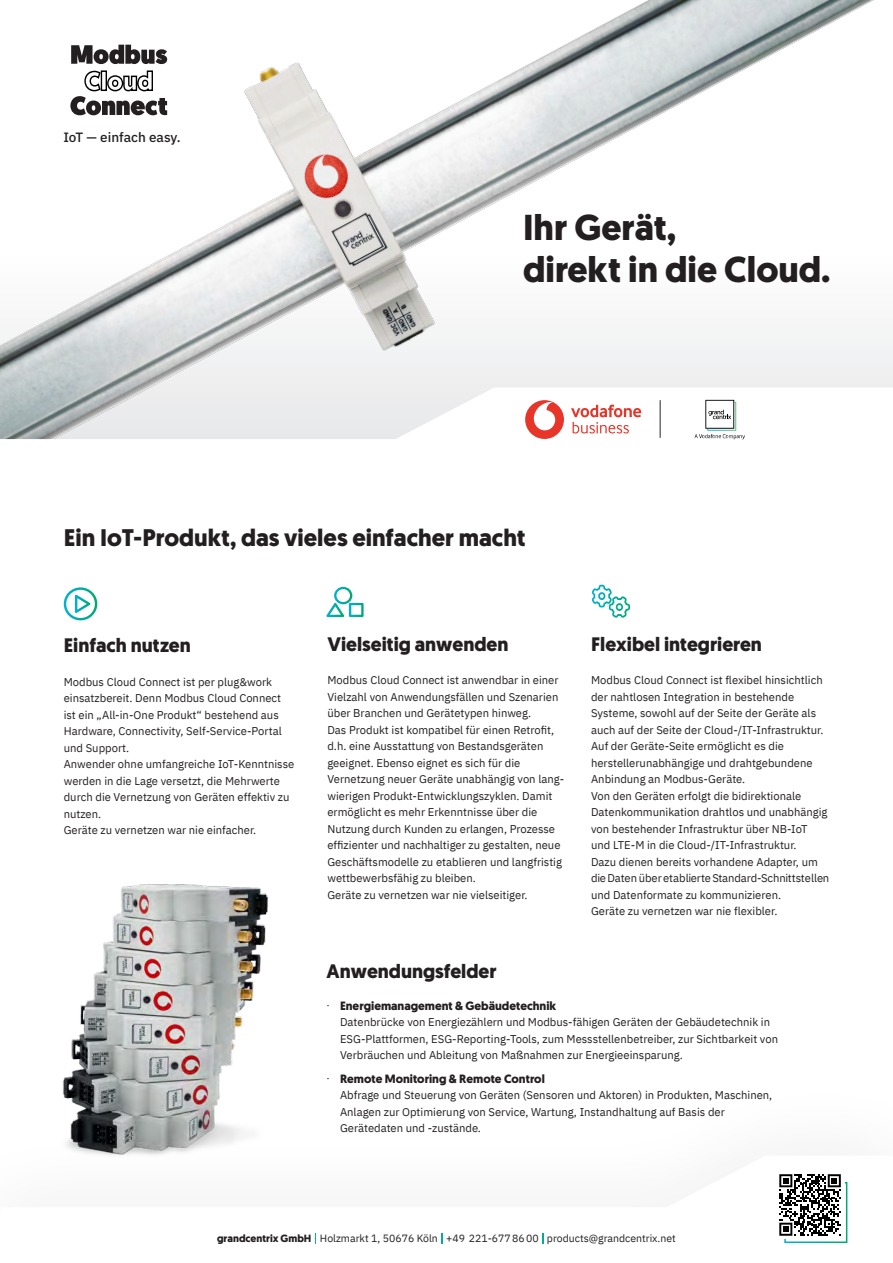
<style>
.page{position:relative;width:893px;height:1263px;background:#fff}
.page>*{position:absolute;margin:0;border:0;box-sizing:border-box;transform-origin:0 0}
.t1{font:700 36px/42px "Geomanist Word";color:#231f20}
.t2{font:700 24px "Geomanist Word";color:#231f20}
.t3{font:700 19.5px "Geomanist Word";color:#231f20}
.t4{font:500 13.5px "IBM Plex Sans";color:#231f20}
.t5{font:700 12px "Geomanist Word";color:#231f20}
.t6{font:11.25px/16.5px "IBM Plex Sans";color:#231f20}
.t7{font:10.5px "IBM Plex Sans";color:#231f20}
.s1{font-family:"Vodafone Rg";font-weight:400}
.s2{font-family:"Geomanist Word";font-weight:700}
.s3{color:#fff}
</style>
<div class="page">
<img style="left:0;top:0;width:893px;height:387px">
<svg style="left:0;top:387px;width:744px;height:53px;fill:#ececee"></svg>
<div style="left:784px;top:1182px;width:63px;height:61px;border:2px solid #fff"></div>
<div style="left:776px;top:1170px;width:68px;height:69px;background:#fff"></div>
<svg style="left:779px;top:1174px;width:62px;height:62px"></svg>
<svg style="left:71px;top:45px;width:96px;height:19px"></svg>
<svg style="left:70px;top:70px;width:97px;height:45px"></svg>
<svg style="left:592px;top:585px;width:29px;height:33px"></svg>
<div style="left:525px;top:400px;width:39px;height:39px;background:#e73529;border-radius:50%"></div>
<svg style="left:534px;top:402px;width:21px;height:28px"></svg>
<svg style="left:571px;top:405px;width:70px;height:28px"></svg>
<hr style="left:660px;top:400px;width:1px;height:38px;background:#262626">
<svg style="left:694px;top:400px;width:51px;height:39px"></svg>
<svg style="left:326px;top:587px;width:38px;height:30px"></svg>
<svg style="left:64px;top:587px;width:33px;height:33px"></svg>
<img style="left:63px;top:884px;width:205px;height:272px">
<p class="t4" style="left:63px;top:127px;width:119px">IoT — einfach easy.</p>
<h1 class="t1" style="left:523px;top:206px;width:309px">Ihr Gerät,<br>direkt in die Cloud.</h1>
<h2 class="t2" style="left:64px;top:521px;width:463px">Ein IoT-Produkt, das vieles einfacher macht</h2>
<h3 class="t3" style="left:64px;top:632px;width:129px">Einfach nutzen</h3>
<p class="t6" style="left:64px;top:672px;width:232px">Modbus Cloud Connect ist per plug&amp;work einsatzbereit. Denn Modbus Cloud Connect ist ein „All-in-One Produkt“ bestehend aus Hardware, Connectivity, Self-Service-Portal und Support.<br>Anwender ohne umfangreiche IoT-Kenntnisse werden in die Lage versetzt, die Mehrwerte durch die Vernetzung von Geräten effektiv zu nutzen.<br>Geräte zu vernetzen war nie einfacher.</p>
<h3 class="t3" style="left:327px;top:631px;width:183px">Vielseitig anwenden</h3>
<p class="t6" style="left:327px;top:671px;width:238px">Modbus Cloud Connect ist anwendbar in einer Vielzahl von Anwendungsfällen und Szenarien über Branchen und Gerätetypen hinweg.<br>Das Produkt ist kompatibel für einen Retrofit, d.h. eine Ausstattung von Bestandsgeräten geeignet. Ebenso eignet es sich für die Vernetzung neuer Geräte unabhängig von lang&shy;wierigen Produkt-Entwicklungszyklen. Damit ermöglicht es mehr Erkenntnisse über die Nutzung durch Kunden zu erlangen, Prozesse effizienter und nachhaltiger zu gestalten, neue Geschäftsmodelle zu etablieren und langfristig wettbewerbsfähig zu bleiben.<br>Geräte zu vernetzen war nie vielseitiger.</p>
<h3 class="t3" style="left:591px;top:631px;width:172px">Flexibel integrieren</h3>
<p class="t6" style="left:591px;top:671px;width:240px">Modbus Cloud Connect ist flexibel hinsichtlich der nahtlosen Integration in bestehende Systeme, sowohl auf der Seite der Geräte als auch auf der Seite der Cloud-/IT-Infrastruktur.<br>Auf der Geräte-Seite ermöglicht es die herstellerunabhängige und drahtgebundene Anbindung an Modbus-Geräte.<br>Von den Geräten erfolgt die bidirektionale Datenkommunikation drahtlos und unabhängig von bestehender Infrastruktur über NB-IoT und LTE-M in die Cloud-/IT-Infrastruktur.<br>Dazu dienen bereits vorhandene Adapter, um die Daten über etablierte Standard-Schnittstellen und Datenformate zu kommunizieren.<br>Geräte zu vernetzen war nie flexibler.</p>
<h3 class="t3" style="left:327px;top:958px;width:172px">Anwendungsfelder</h3>
<p class="t5" style="left:327px;top:998px;width:231px"><span class="s1">·</span> Energiemanagement &amp; Gebäudetechnik</p>
<p class="t6" style="left:340px;top:1013px;width:440px">Datenbrücke von Energiezählern und Modbus-fähigen Geräten der Gebäudetechnik in<br>ESG-Plattformen, ESG-Reporting-Tools, zum Messstellenbetreiber, zur Sichtbarkeit von<br>Verbräuchen und Ableitung von Maßnahmen zur Energieeinsparung.</p>
<p class="t5" style="left:327px;top:1071px;width:220px"><span class="s1">·</span> Remote Monitoring &amp; Remote Control</p>
<p class="t6" style="left:340px;top:1086px;width:434px">Abfrage und Steuerung von Geräten (Sensoren und Aktoren) in Produkten, Maschinen,<br>Anlagen zur Optimierung von Service, Wartung, Instandhaltung auf Basis der<br>Gerätedaten und -zustände.</p>
<p class="t7" style="left:217px;top:1230px;width:460px"><span class="s2">grandcentrix GmbH</span> <span class="s3">|</span> Holzmarkt 1, 50676 Köln <span class="s3">|</span> +49 221-6778600 <span class="s3">|</span> products@grandcentrix.net</p>
</div>
